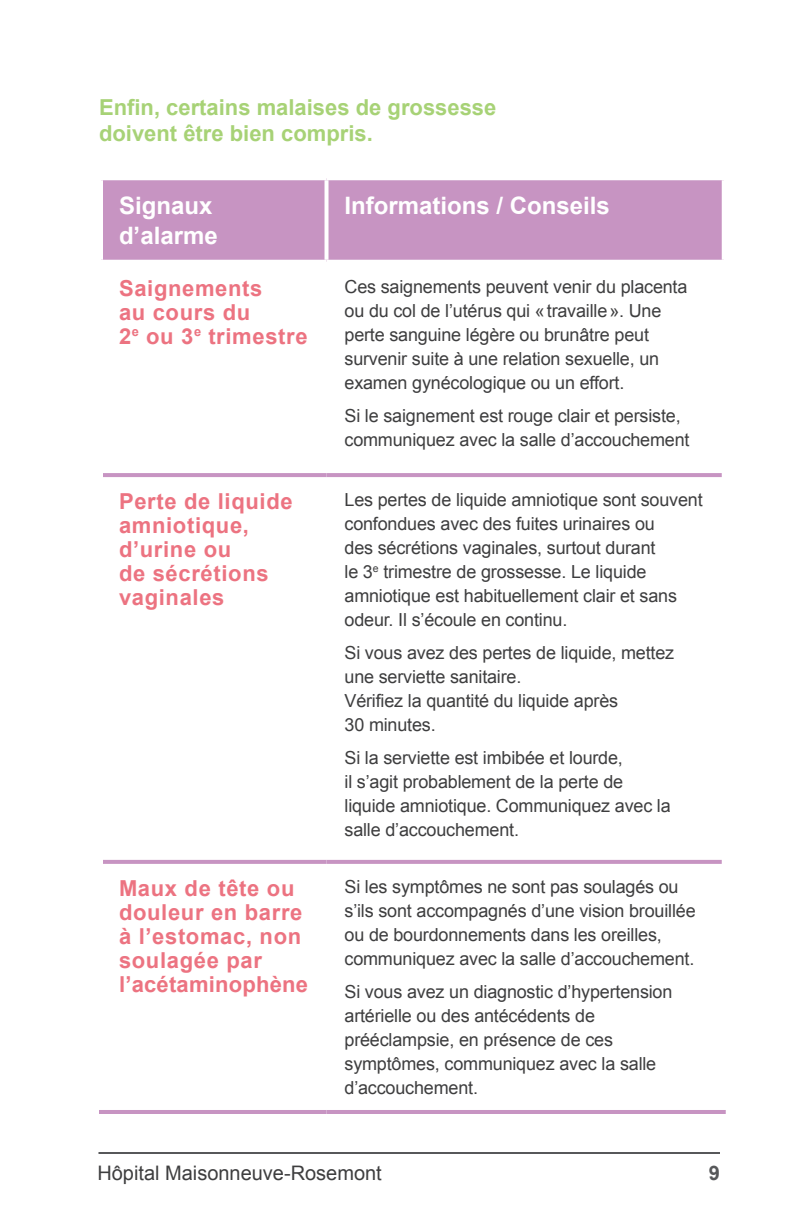
<style>
.page{position:relative;width:792px;height:1224px;background:#fff}
.page>*{position:absolute;margin:0;border:0;box-sizing:border-box;transform-origin:0 0}
.t1{font:700 24px/30px "Arial";color:#fff}
.t2{font:700 22px/24px "Arial";letter-spacing:.03em;color:#ec7381}
.t3{font:700 22px/26px "Arial";color:#a7d276}
.t4{font:20px "Arial";color:#3e3e3f}
.t5{font:700 20px "Arial";color:#57585a}
.t6{font:18px/24px "Arial";letter-spacing:-.01em;color:#3e3e3f}
</style>
<div class="page">
<hr style="left:98px;top:1152px;width:622px;height:2px;background:#57585a">
<div style="left:103px;top:180px;width:619px;height:80px;background:#c794c2"></div>
<svg style="left:325px;top:180px;width:4px;height:80px"></svg>
<hr style="left:103px;top:473px;width:224px;height:4px;background:#c794c2">
<hr style="left:327px;top:473px;width:395px;height:4px;background:#c794c2">
<hr style="left:103px;top:860px;width:224px;height:4px;background:#c794c2">
<hr style="left:327px;top:860px;width:395px;height:4px;background:#c794c2">
<hr style="left:99px;top:1110px;width:228px;height:4px;background:#c794c2">
<hr style="left:327px;top:1110px;width:399px;height:4px;background:#c794c2">
<p class="t3" style="left:99px;top:95px;width:399px">Enfin, certains malaises de grossesse doivent être bien compris.</p>
<h1 class="t1" style="left:119px;top:190px;width:100px">Signaux d’alarme</h1>
<h1 class="t1" style="left:345px;top:190px;width:267px">Informations / Conseils</h1>
<p class="t2" style="left:119px;top:276px;width:190px">Saignements<br>au cours du<br>2<sup>e</sup> ou 3<sup>e</sup> trimestre</p>
<p class="t6" style="left:345px;top:275px;width:344px">Ces saignements peuvent venir du placenta ou du col de l’utérus qui «travaille». Une perte sanguine légère ou brunâtre peut survenir suite à une relation sexuelle, un examen gynécologique ou un effort.</p>
<p class="t6" style="left:345px;top:404px;width:347px">Si le saignement est rouge clair et persiste, communiquez avec la salle d’accouchement</p>
<p class="t2" style="left:119px;top:489px;width:175px">Perte de liquide amniotique, d’urine ou<br>de sécrétions vaginales</p>
<p class="t6" style="left:345px;top:488px;width:360px">Les pertes de liquide amniotique sont souvent confondues avec des fuites urinaires ou<br>des sécrétions vaginales, surtout durant<br>le 3<sup>e</sup> trimestre de grossesse. Le liquide amniotique est habituellement clair et sans odeur. Il s’écoule en continu.</p>
<p class="t6" style="left:345px;top:641px;width:331px">Si vous avez des pertes de liquide, mettez une serviette sanitaire.<br>Vérifiez la quantité du liquide après<br>30 minutes.</p>
<p class="t6" style="left:345px;top:746px;width:328px">Si la serviette est imbibée et lourde,<br>il s’agit probablement de la perte de liquide amniotique. Communiquez avec la salle d’accouchement.</p>
<p class="t2" style="left:119px;top:876px;width:191px">Maux de tête ou douleur en barre à l’estomac, non soulagée par l’acétaminophène</p>
<p class="t6" style="left:345px;top:875px;width:353px">Si les symptômes ne sont pas soulagés ou s’ils sont accompagnés d’une vision brouillée ou de bourdonnements dans les oreilles, communiquez avec la salle d’accouchement.</p>
<p class="t6" style="left:345px;top:980px;width:329px">Si vous avez un diagnostic d’hypertension artérielle ou des antécédents de prééclampsie, en présence de ces symptômes, communiquez avec la salle d’accouchement.</p>
<p class="t4" style="left:97px;top:1162px;width:286px">Hôpital Maisonneuve-Rosemont</p>
<p class="t5" style="left:709px;top:1162px;width:13px">9</p>
</div>
